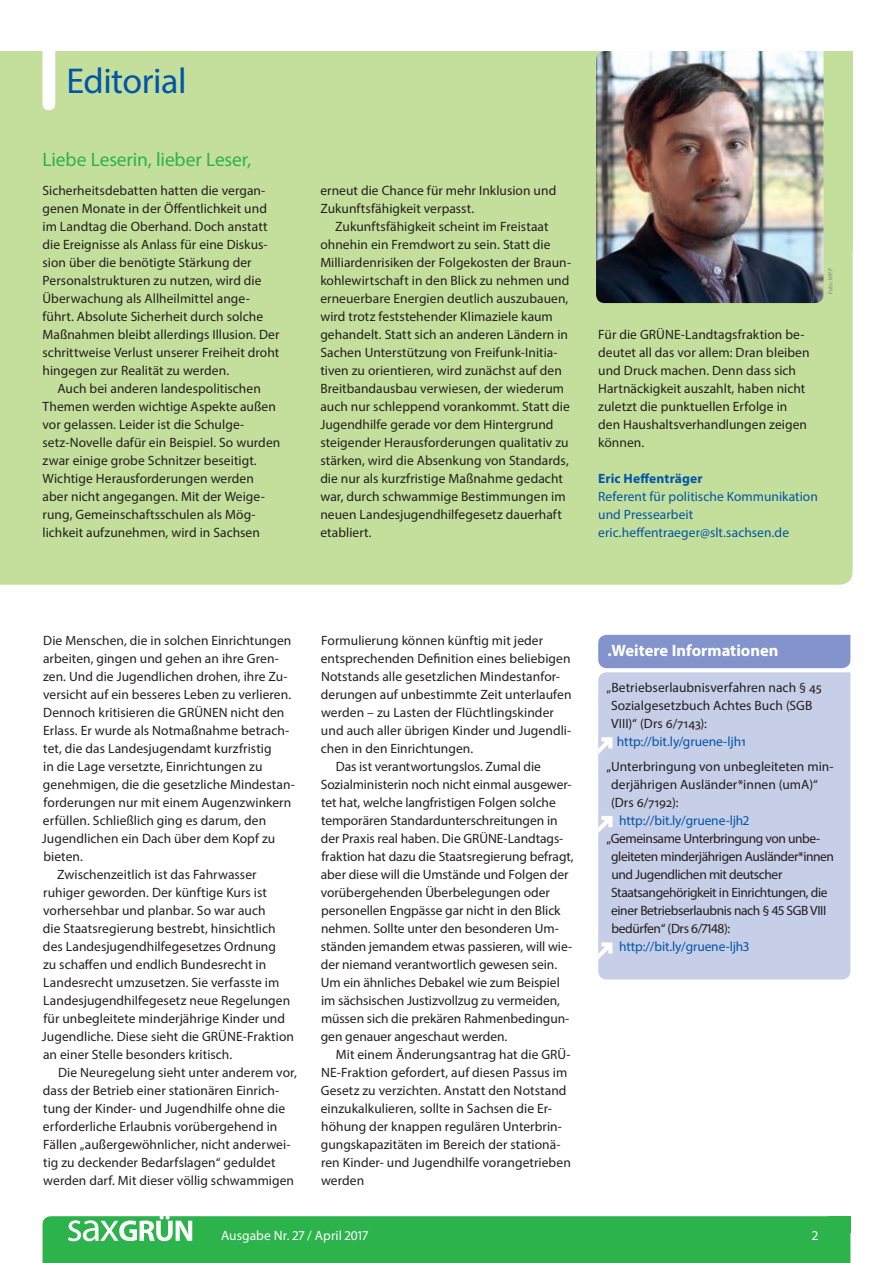
<style>
.page{position:relative;width:893px;height:1263px;background:#fff}
.page>*{position:absolute;margin:0;border:0;box-sizing:border-box;transform-origin:0 0}
.LTF_FZ_H1{font:36px "Myriad Pro";letter-spacing:-.015em;color:#0156a8}
.LTF_FZ_H3{font:19.5px "Myriad Pro";letter-spacing:-.005em;color:#2cb34b}
.LTF_FZ_Infokasten_Ti{font:700 16.5px "Myriad Pro";color:#fff}
.LTF_FZ_Text_mE{font:13.5px/18px "Myriad Pro";color:#231f20}
.LTF_FZ_Text{font:13.5px/18px "Myriad Pro";letter-spacing:.005em;color:#231f20}
.LTF_FZ_Infokasten_Te{font:13.5px/18px "Myriad Pro";letter-spacing:-.03em;color:#231f20}
.LTF_FZ_Text-2{font:13.5px/18px "Myriad Pro";letter-spacing:.005em;color:#0156a8}
.LTF_FZ_Infokasten_Te-2{font:13.5px/18px "Myriad Pro";letter-spacing:.005em;color:#231f20}
.LTF_FZ_Infokasten_Te-3{font:13.5px "Myriad Pro";letter-spacing:-.01em;color:#0156a8}
.LTF_FZ_Footer_Webadr{font:13.5px "Myriad Pro";letter-spacing:.005em;color:#fff}
.LTF_FZ_Bildautor{font:6px "Myriad Pro";letter-spacing:.01em;color:#808285}
.s1{font-weight:700}
</style>
<div class="page">
<div style="left:43px;top:1216px;width:807px;height:47px;background:#2cb34b"></div>
<div style="left:0;top:51px;width:853px;height:200px;background:#c4df9b"></div>
<div style="left:0;top:68px;width:853px;height:517px;background:#c4df9b"></div>
<img style="left:596px;top:51px;width:227px;height:252px">
<div style="left:598px;top:635px;width:252px;height:33px;background:#8294cb"></div>
<div style="left:598px;top:672px;width:252px;height:307px;background:#c7cee7"></div>
<svg style="left:598px;top:816px;width:14px;height:17px"></svg>
<svg style="left:598px;top:737px;width:14px;height:17px"></svg>
<svg style="left:598px;top:942px;width:14px;height:17px"></svg>
<svg style="left:43px;top:51px;width:12px;height:59px"></svg>
<h1 class="LTF_FZ_H1" style="left:67px;top:59px;width:121px">Editorial</h1>
<h3 class="LTF_FZ_H3" style="left:43px;top:147px;width:210px">Liebe Leserin, lieber Leser,</h3>
<p class="LTF_FZ_Text" style="left:43px;top:181px;width:238px">Sicherheitsdebatten hatten die vergan&shy;genen Monate in der Öffentlichkeit und im Landtag die Oberhand. Doch anstatt die Ereignisse als Anlass für eine Diskus&shy;sion über die benötigte Stärkung der Personalstrukturen zu nutzen, wird die Überwachung als Allheilmittel ange&shy;führt. Absolute Sicherheit durch solche Maßnahmen bleibt allerdings Illusion. Der schrittweise Verlust unserer Freiheit droht hingegen zur Realität zu werden.</p>
<p class="LTF_FZ_Text_mE" style="left:43px;top:379px;width:239px;text-indent:15px">Auch bei anderen landespolitischen Themen werden wichtige Aspekte außen vor gelassen. Leider ist die Schulge&shy;setz-Novelle dafür ein Beispiel. So wurden zwar einige grobe Schnitzer beseitigt.<br>Wichtige Herausforderungen werden aber nicht angegangen. Mit der Weige&shy;rung, Gemeinschaftsschulen als Mög&shy;lichkeit aufzunehmen, wird in Sachsen</p>
<p class="LTF_FZ_Text_mE" style="left:320px;top:181px;width:237px">erneut die Chance für mehr Inklusion und<br>Zukunftsfähigkeit verpasst.</p>
<p class="LTF_FZ_Text_mE" style="left:320px;top:217px;width:252px;text-indent:15px">Zukunftsfähigkeit scheint im Freistaat ohnehin ein Fremdwort zu sein. Statt die Milliardenrisiken der Folgekosten der Braun&shy;kohlewirtschaft in den Blick zu nehmen und erneuerbare Energien deutlich auszubauen, wird trotz feststehender Klimaziele kaum gehandelt. Statt sich an anderen Ländern in Sachen Unterstützung von Freifunk-Initia&shy;tiven zu orientieren, wird zunächst auf den Breitbandausbau verwiesen, der wiederum auch nur schleppend vorankommt. Statt die Jugendhilfe gerade vor dem Hintergrund steigender Herausforderungen qualitativ zu stärken, wird die Absenkung von Standards, die nur als kurzfristige Maßnahme gedacht war, durch schwammige Bestimmungen im neuen Landesjugendhilfegesetz dauerhaft etabliert.</p>
<p class="LTF_FZ_Bildautor" style="left:827px;top:294px;width:27px;rotate:-90deg">Foto: MPP</p>
<p class="LTF_FZ_Text" style="left:598px;top:325px;width:213px">Für die GRÜNE-Landtagsfraktion be&shy;deutet all das vor allem: Dran bleiben und Druck machen. Denn dass sich<br>Hartnäckigkeit auszahlt, haben nicht zuletzt die punktuellen Erfolge in den Haushaltsverhandlungen zeigen können.</p>
<p class="LTF_FZ_Text-2" style="left:598px;top:469px;width:221px"><span class="s1">Eric Heffenträger<br></span>Referent für politische Kommunikation und Pressearbeit</p>
<p class="LTF_FZ_Text-2" style="left:598px;top:523px;width:192px">eric.heffentraeger@slt.sachsen.de</p>
<p class="LTF_FZ_Text" style="left:42px;top:631px;width:255px">Die Menschen, die in solchen Einrichtungen arbeiten, gingen und gehen an ihre Gren&shy;zen. Und die Jugendlichen drohen, ihre Zu&shy;versicht auf ein besseres Leben zu verlieren.<br>Dennoch kritisieren die GRÜNEN nicht den Erlass. Er wurde als Notmaßnahme betrach&shy;tet, die das Landesjugendamt kurzfristig<br>in die Lage versetzte, Einrichtungen zu genehmigen, die die gesetzliche Mindestan&shy;forderungen nur mit einem Augenzwinkern erfüllen. Schließlich ging es darum, den Jugendlichen ein Dach über dem Kopf zu bieten.</p>
<p class="LTF_FZ_Text_mE" style="left:42px;top:865px;width:254px;text-indent:15px">Zwischenzeitlich ist das Fahrwasser ruhiger geworden. Der künftige Kurs ist vorhersehbar und planbar. So war auch<br>die Staatsregierung bestrebt, hinsichtlich des Landesjugendhilfegesetzes Ordnung<br>zu schaffen und endlich Bundesrecht in Landesrecht umzusetzen. Sie verfasste im Landesjugendhilfegesetz neue Regelungen für unbegleitete minderjährige Kinder und Jugendliche. Diese sieht die GRÜNE-Fraktion an einer Stelle besonders kritisch.</p>
<p class="LTF_FZ_Text_mE" style="left:43px;top:1063px;width:255px;text-indent:15px">Die Neuregelung sieht unter anderem vor, dass der Betrieb einer stationären Einrich&shy;tung der Kinder- und Jugendhilfe ohne die erforderliche Erlaubnis vorübergehend in Fällen „außergewöhnlicher, nicht anderwei&shy;tig zu deckender Bedarfslagen“ geduldet werden darf. Mit dieser völlig schwammigen</p>
<p class="LTF_FZ_Text_mE" style="left:321px;top:631px;width:252px">Formulierung können künftig mit jeder entsprechenden Definition eines beliebigen Notstands alle gesetzlichen Mindestanfor&shy;derungen auf unbestimmte Zeit unterlaufen werden – zu Lasten der Flüchtlingskinder und auch aller übrigen Kinder und Jugendli&shy;chen in den Einrichtungen.</p>
<p class="LTF_FZ_Text_mE" style="left:321px;top:757px;width:254px;text-indent:15px">Das ist verantwortungslos. Zumal die Sozialministerin noch nicht einmal ausgewer&shy;tet hat, welche langfristigen Folgen solche temporären Standardunterschreitungen in der Praxis real haben. Die GRÜNE-Landtags&shy;fraktion hat dazu die Staatsregierung befragt, aber diese will die Umstände und Folgen der vorübergehenden Überbelegungen oder personellen Engpässe gar nicht in den Blick nehmen. Sollte unter den besonderen Um&shy;ständen jemandem etwas passieren, will wie&shy;der niemand verantwortlich gewesen sein.<br>Um ein ähnliches Debakel wie zum Beispiel im sächsischen Justizvollzug zu vermeiden, müssen sich die prekären Rahmenbedingun&shy;gen genauer angeschaut werden.</p>
<p class="LTF_FZ_Text_mE" style="left:321px;top:1045px;width:252px;text-indent:15px">Mit einem Änderungsantrag hat die GRÜ-NE-Fraktion gefordert, auf diesen Passus im Gesetz zu verzichten. Anstatt den Notstand einzukalkulieren, sollte in Sachsen die Er&shy;höhung der knappen regulären Unterbrin&shy;gungskapazitäten im Bereich der stationä&shy;ren Kinder- und Jugendhilfe vorangetrieben werden</p>
<h4 class="LTF_FZ_Infokasten_Ti" style="left:607px;top:640px;width:173px">.Weitere Informationen</h4>
<p class="LTF_FZ_Infokasten_Te-2" style="left:611px;top:679px;width:212px;text-indent:-5px">„Betriebserlaubnisverfahren nach § 45<br>Sozialgesetzbuch Achtes Buch (SGB<br>VIII)“ (Drs 6/7143):</p>
<p class="LTF_FZ_Infokasten_Te-3" style="left:617px;top:734px;width:131px">http://bit.ly/gruene-ljh1</p>
<p class="LTF_FZ_Text" style="left:611px;top:757px;width:224px;text-indent:-5px">„Unterbringung von unbegleiteten min&shy;derjährigen Ausländer*innen (umA)“ (Drs 6/7192):</p>
<p class="LTF_FZ_Infokasten_Te-3" style="left:619px;top:812px;width:130px">http://bit.ly/gruene-ljh2</p>
<p class="LTF_FZ_Infokasten_Te" style="left:611px;top:829px;width:225px;text-indent:-5px">„Gemeinsame Unterbringung von unbe&shy;gleiteten minderjährigen Ausländer*innen und Jugendlichen mit deutscher Staatsangehörigkeit in Einrichtungen, die einer Betriebserlaubnis nach § 45 SGB VIII bedürfen“ (Drs 6/7148):</p>
<p class="LTF_FZ_Infokasten_Te-3" style="left:619px;top:938px;width:132px">http://bit.ly/gruene-ljh3</p>
<p class="LTF_FZ_Footer_Webadr" style="left:221px;top:1227px;width:148px">Ausgabe Nr. 27 / April 2017</p>
<p class="LTF_FZ_Footer_Webadr" style="left:812px;top:1227px;width:6px">2</p>
</div>
